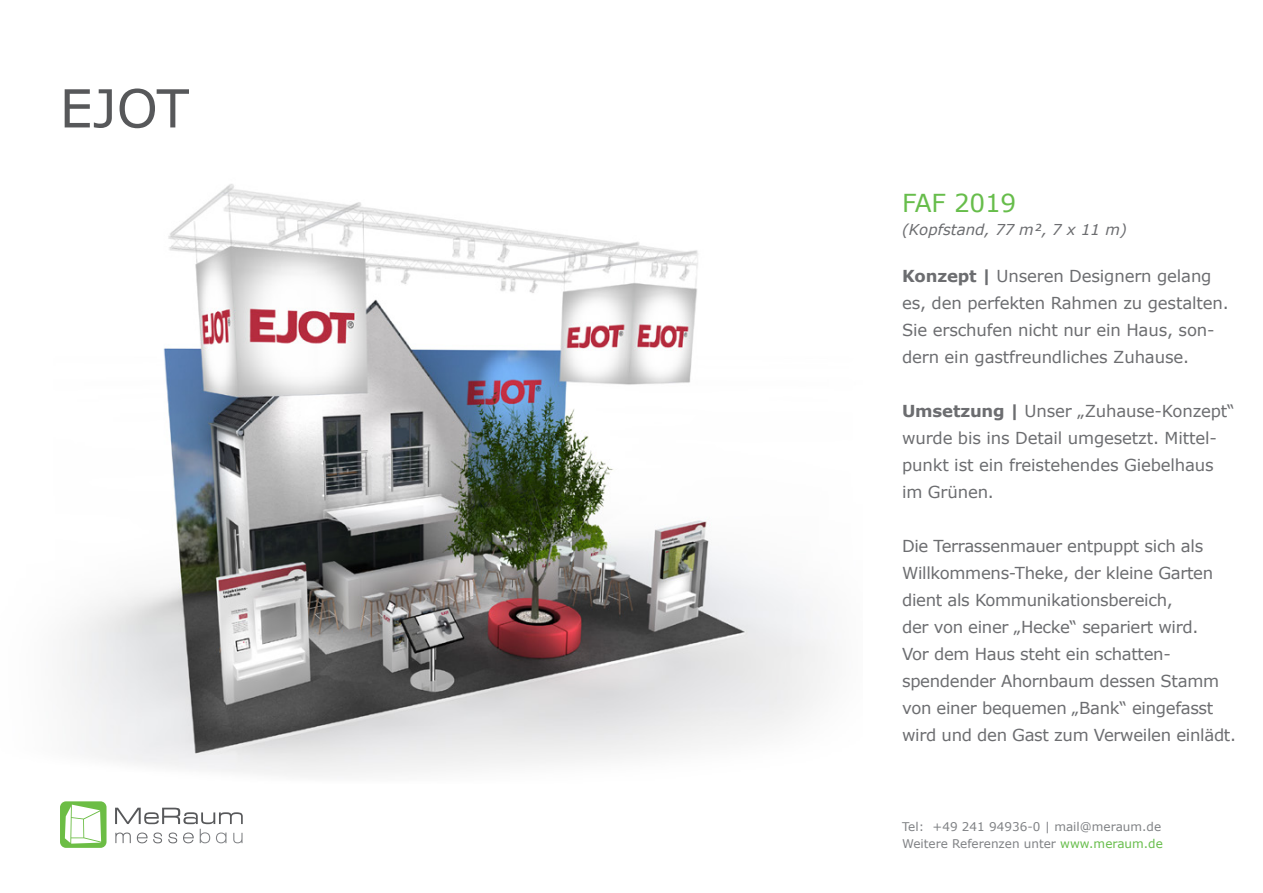
<style>
.page{position:relative;width:1263px;height:893px;background:#fff}
.page>*{position:absolute;margin:0;border:0;box-sizing:border-box;transform-origin:0 0}
.t1{font:52.5px "Verdana";color:#57585a}
.t2{font:24.75px "Verdana";letter-spacing:-.01em;color:#67bd4b}
.t3{font:16.5px/27px "Verdana";letter-spacing:-.02em;color:#6c6d70}
.t4{font:italic 15px "Verdana";color:#6c6d70}
.t5{font:12px/17.4px "Verdana";color:#808285}
.s1{font-weight:700}
.s2{color:#67bd4b}
</style>
<div class="page">
<div style="left:60px;top:801px;width:47px;height:47px;background:#6cbd45;border-radius:6px"></div>
<svg style="left:115px;top:808px;width:128px;height:35px"></svg>
<svg style="left:65px;top:805px;width:36px;height:39px"></svg>
<img style="left:67px;top:184px;width:762px;height:592px">
<h1 class="t1" style="left:60px;top:72px;width:131px">EJOT</h1>
<h2 class="t2" style="left:902px;top:186px;width:116px">FAF 2019</h2>
<p class="t4" style="left:902px;top:219px;width:226px">(Kopfstand, 77 m², 7 x 11 m)</p>
<p class="t3" style="left:902px;top:263px;width:328px"><span class="s1">Konzept |</span> Unseren Designern gelang es, den perfekten Rahmen zu gestalten.<br>Sie erschufen nicht nur ein Haus, son&shy;dern ein gastfreundliches Zuhause.</p>
<p class="t3" style="left:902px;top:398px;width:334px"><span class="s1">Umsetzung |</span> Unser „Zuhause-Konzept“ wurde bis ins Detail umgesetzt. Mittel&shy;punkt ist ein freistehendes Giebelhaus im Grünen.</p>
<p class="t3" style="left:902px;top:533px;width:336px">Die Terrassenmauer entpuppt sich als Willkommens-Theke, der kleine Garten dient als Kommunikationsbereich,<br>der von einer „Hecke“ separiert wird.<br>Vor dem Haus steht ein schatten&shy;spendender Ahornbaum dessen Stamm von einer bequemen „Bank“ eingefasst wird und den Gast zum Verweilen einlädt.</p>
<p class="t5" style="left:902px;top:818px;width:262px">Tel: +49 241 94936-0 | mail@meraum.de<br>Weitere Referenzen unter <span class="s2">www.meraum.de</span></p>
</div>
